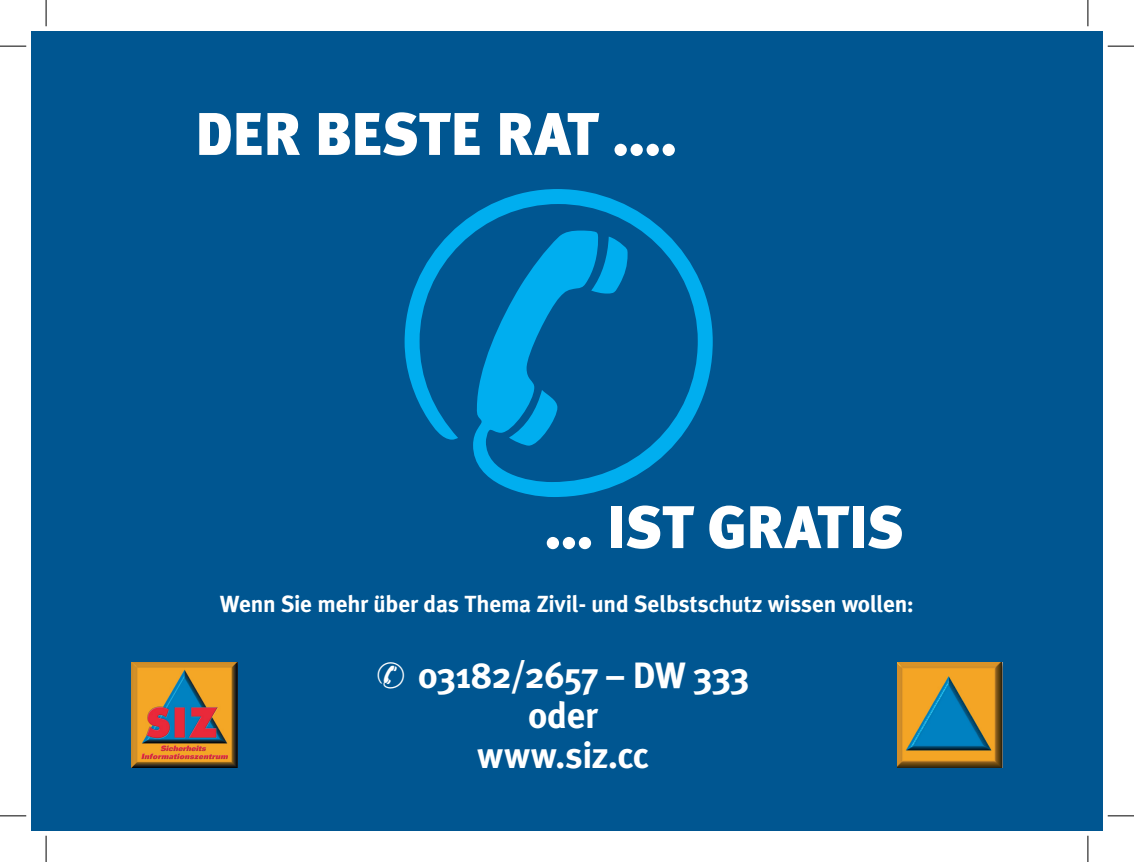
<style>
.page{position:relative;width:1134px;height:862px;background:#fff}
.page>*{position:absolute;margin:0;border:0;box-sizing:border-box;transform-origin:0 0}
.t1{font:900 60.02px "Meta Plus";letter-spacing:-.015em;color:#fff}
.t2{font:700 36.57px "Meta Plus";letter-spacing:-.01em;color:#fff}
.t3{font:700 23.28px "Meta Plus";letter-spacing:-.005em;color:#fff}
</style>
<div class="page">
<div style="left:31px;top:31px;width:1072px;height:799px;background:#005691"></div>
<svg style="left:405px;top:189px;width:308px;height:308px"></svg>
<img style="left:897px;top:662px;width:105px;height:105px">
<img style="left:132px;top:662px;width:105px;height:105px">
<svg style="left:0;top:46px;width:26px;height:1px"></svg>
<svg style="left:1108px;top:46px;width:26px;height:1px"></svg>
<svg style="left:0;top:815px;width:26px;height:1px"></svg>
<svg style="left:1108px;top:815px;width:26px;height:1px"></svg>
<svg style="left:46px;top:0;width:1px;height:26px"></svg>
<svg style="left:46px;top:835px;width:1px;height:26px"></svg>
<svg style="left:1087px;top:0;width:2px;height:26px"></svg>
<svg style="left:1087px;top:835px;width:2px;height:26px"></svg>
<h1 class="t1" style="left:195px;top:99px;width:484px">DER BESTE RAT ....</h1>
<h1 class="t1" style="left:545px;top:492px;width:361px">... IST GRATIS</h1>
<p class="t3" style="left:220px;top:590px;width:696px">Wenn Sie mehr über das Thema Zivil- und Selbstschutz wissen wollen:</p>
<h2 class="t2" style="left:418px;top:653px;width:333px">03182/2657 – DW 333</h2>
<h2 class="t2" style="left:528px;top:693px;width:71px">oder</h2>
<h2 class="t2" style="left:477px;top:733px;width:173px">www.siz.cc</h2>
</div>
